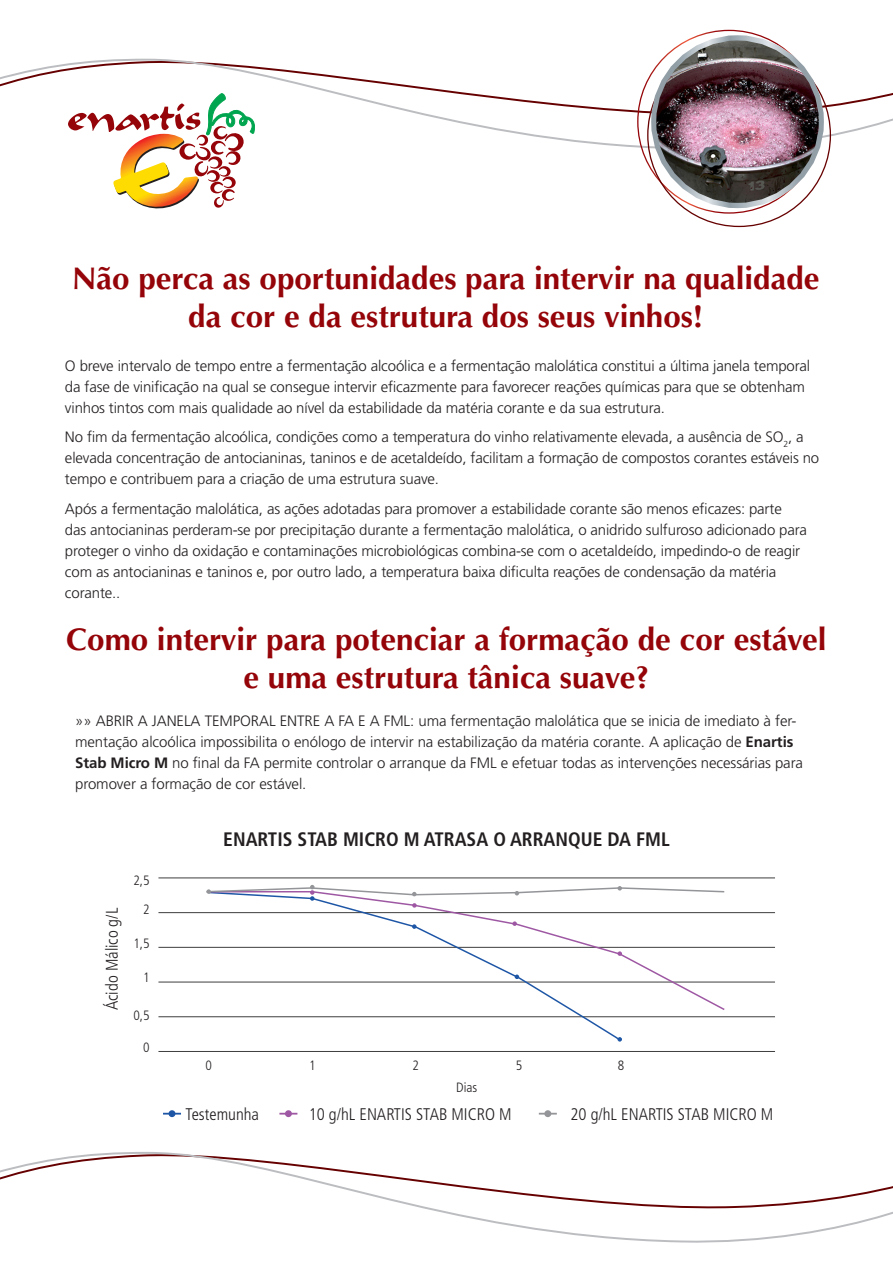
<style>
.page{position:relative;width:893px;height:1263px;background:#fff}
.page>*{position:absolute;margin:0;border:0;box-sizing:border-box;transform-origin:0 0}
.t1{font:700 31.35px/37.7px "Optima LT Std";color:#940408;text-align:center}
.t2{font:700 condensed 19.5px "Frutiger LT Std";color:#231f20}
.t3{font:300 condensed 16.8px "Frutiger LT Std";color:#231f20}
.t4{font:300 15px/21px "Frutiger LT Std";letter-spacing:-.01em;color:#231f20}
.t5{font:300 condensed 13.5px "Frutiger LT Std";color:#231f20}
.s1{font-weight:700}
</style>
<div class="page">
<svg style="left:0;top:1152px;width:893px;height:91px"></svg>
<svg style="left:0;top:58px;width:893px;height:170px"></svg>
<svg style="left:68px;top:92px;width:189px;height:121px"></svg>
<img style="left:654px;top:38px;width:167px;height:167px;border-radius:84px">
<div style="left:651px;top:35px;width:173px;height:173px;border:5px solid #fff;border-radius:50%"></div>
<hr style="left:158px;top:878px;width:617px;height:1px;background:#3e3e3f">
<hr style="left:158px;top:912px;width:617px;height:1px;background:#3e3e3f">
<hr style="left:158px;top:947px;width:617px;height:1px;background:#3e3e3f">
<hr style="left:158px;top:982px;width:617px;height:1px;background:#3e3e3f">
<hr style="left:158px;top:1016px;width:617px;height:1px;background:#3e3e3f">
<hr style="left:158px;top:1051px;width:617px;height:1px;background:#3e3e3f">
<svg style="left:207px;top:1011px;width:413px;height:28px"></svg>
<svg style="left:207px;top:908px;width:519px;height:103px"></svg>
<svg style="left:206px;top:885px;width:519px;height:23px"></svg>
<svg style="left:512px;top:921px;width:5px;height:5px"></svg>
<svg style="left:617px;top:951px;width:5px;height:5px"></svg>
<svg style="left:412px;top:924px;width:5px;height:5px"></svg>
<svg style="left:515px;top:974px;width:4px;height:5px"></svg>
<svg style="left:617px;top:1037px;width:5px;height:4px"></svg>
<div style="left:169px;top:1110px;width:6px;height:7px;border:2px solid #1e56a6;border-radius:50%"></div>
<svg style="left:163px;top:1111px;width:18px;height:5px"></svg>
<div style="left:285px;top:1110px;width:7px;height:7px;border:2px solid #9e58a3;border-radius:50%"></div>
<svg style="left:279px;top:1111px;width:18px;height:5px"></svg>
<div style="left:544px;top:1110px;width:7px;height:7px;border:2px solid #939598;border-radius:50%"></div>
<svg style="left:539px;top:1111px;width:18px;height:5px"></svg>
<p class="t1" style="left:72px;top:260px;width:749px">Não perca as oportunidades para intervir na qualidade da cor e da estrutura dos seus vinhos!</p>
<p class="t4" style="left:65px;top:355px;width:747px">O breve intervalo de tempo entre a fermentação alcoólica e a fermentação malolática constitui a última janela temporal da fase de vinificação na qual se consegue intervir eficazmente para favorecer reações químicas para que se obtenham vinhos tintos com mais qualidade ao nível da estabilidade da matéria corante e da sua estrutura.</p>
<p class="t4" style="left:65px;top:427px;width:756px">No fim da fermentação alcoólica, condições como a temperatura do vinho relativamente elevada, a ausência de SO<sub>2</sub>, a elevada concentração de antocianinas, taninos e de acetaldeído, facilitam a formação de compostos corantes estáveis no tempo e contribuem para a criação de uma estrutura suave.</p>
<p class="t4" style="left:65px;top:498px;width:744px">Após a fermentação malolática, as ações adotadas para promover a estabilidade corante são menos eficazes: parte<br>das antocianinas perderam-se por precipitação durante a fermentação malolática, o anidrido sulfuroso adicionado para proteger o vinho da oxidação e contaminações microbiológicas combina-se com o acetaldeído, impedindo-o de reagir com as antocianinas e taninos e, por outro lado, a temperatura baixa dificulta reações de condensação da matéria corante..</p>
<p class="t1" style="left:66px;top:621px;width:762px">Como intervir para potenciar a formação de cor estável e uma estrutura tânica suave?</p>
<p class="t4" style="left:75px;top:710px;width:729px">»» ABRIR A JANELA TEMPORAL ENTRE A FA E A FML: uma fermentação malolática que se inicia de imediato à fer&shy;mentação alcoólica impossibilita o enólogo de intervir na estabilização da matéria corante. A aplicação de <span class="s1">Enartis Stab Micro M</span> no final da FA permite controlar o arranque da FML e efetuar todas as intervenções necessárias para promover a formação de cor estável.</p>
<p class="t3" style="left:102px;top:1010px;width:104px;rotate:-90deg">Ácido Málico g/L</p>
<p class="t5" style="left:133px;top:872px;width:18px">2,5</p>
<p class="t5" style="left:143px;top:902px;width:8px">2</p>
<p class="t5" style="left:133px;top:935px;width:18px">1,5</p>
<p class="t5" style="left:143px;top:970px;width:8px">1</p>
<p class="t5" style="left:133px;top:1007px;width:18px">0,5</p>
<p class="t5" style="left:143px;top:1039px;width:8px">0</p>
<p class="t2" style="left:223px;top:828px;width:448px">ENARTIS STAB MICRO M ATRASA O ARRANQUE DA FML</p>
<p class="t5" style="left:206px;top:1057px;width:8px">0</p>
<p class="t5" style="left:309px;top:1057px;width:8px">1</p>
<p class="t5" style="left:412px;top:1057px;width:8px">2</p>
<p class="t5" style="left:516px;top:1057px;width:8px">5</p>
<p class="t5" style="left:618px;top:1057px;width:8px">8</p>
<p class="t5" style="left:456px;top:1080px;width:23px">Dias</p>
<p class="t3" style="left:186px;top:1105px;width:75px">Testemunha</p>
<p class="t3" style="left:309px;top:1105px;width:204px">10 g/hL ENARTIS STAB MICRO M</p>
<p class="t3" style="left:570px;top:1105px;width:204px">20 g/hL ENARTIS STAB MICRO M</p>
</div>
